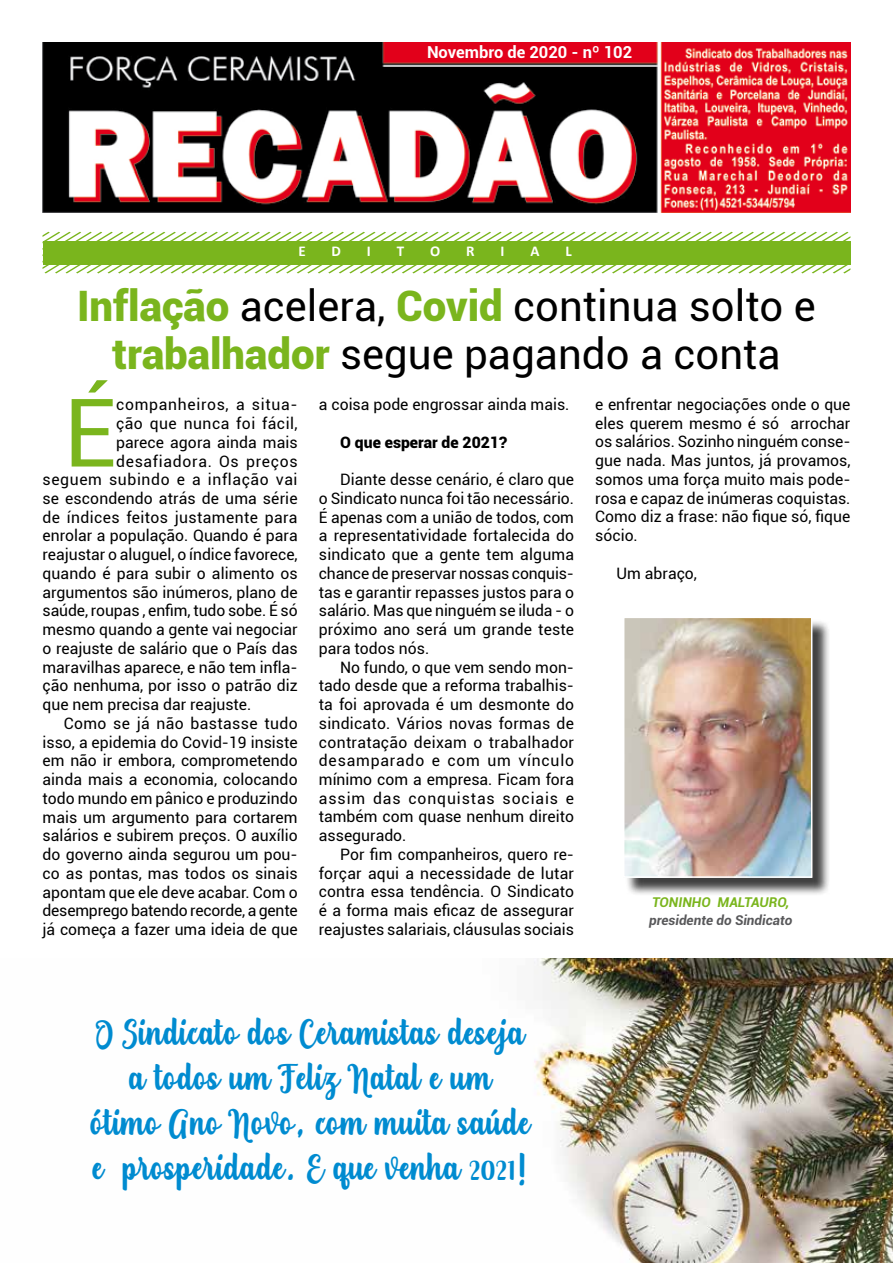
<style>
.page{position:relative;width:893px;height:1263px;background:#fff}
.page>*{position:absolute;margin:0;border:0;box-sizing:border-box;transform-origin:0 0}
.t1{font:94.8px "Roboto";color:#7ab51d}
.t2{font:42px/48px "Roboto";color:#000;text-align:center}
.t3{font:37.5px/45px "aquarium";color:#008bd0;text-align:center}
.t4{font:700 16.5px "Roboto";color:#fff}
.t5{font:15.75px/18.8px "Roboto";color:#000;text-align:justify}
.t6{font:15.75px "Roboto";letter-spacing:.025em;color:#000}
.t7{font:15.75px "Roboto";letter-spacing:.045em;color:#000}
.t8{font:15.75px "Roboto";letter-spacing:.04em;color:#000}
.t9{font:15.75px "Roboto";letter-spacing:.03em;color:#000}
.t10{font:900 15.75px "Roboto";color:#000}
.t11{font:700 15px "Calibri";color:#fff}
.t12{font:italic 700 13.5px "Roboto";color:#58585a}
.t13{font:italic 700 13.5px "Roboto";color:#7ab51d}
.s1{font-weight:900;color:#7ab51d}
</style>
<div class="page">
<img style="left:43px;top:43px;width:807px;height:169px">
<div style="left:625px;top:619px;width:206px;height:277px;background:#000;opacity:.75"></div>
<img style="left:626px;top:620px;width:183px;height:255px">
<div style="left:623px;top:617px;width:189px;height:261px;border:2px solid #fff"></div>
<svg style="left:43px;top:232px;width:807px;height:41px"></svg>
<div style="left:43px;top:241px;width:807px;height:23px;background:#7ab51d"></div>
<img style="left:534px;top:959px;width:359px;height:304px">
<p class="t4" style="left:427px;top:41px;width:207px">Novembro de 2020 - nº 102</p>
<p class="t11" style="left:298px;top:241px;width:9px">E</p>
<p class="t11" style="left:332px;top:241px;width:11px">D</p>
<p class="t11" style="left:367px;top:241px;width:6px">I</p>
<p class="t11" style="left:397px;top:241px;width:9px">T</p>
<p class="t11" style="left:430px;top:241px;width:12px">O</p>
<p class="t11" style="left:466px;top:241px;width:10px">R</p>
<p class="t11" style="left:500px;top:241px;width:6px">I</p>
<p class="t11" style="left:530px;top:241px;width:11px">A</p>
<p class="t11" style="left:565px;top:241px;width:8px">L</p>
<h2 class="t2" style="left:77px;top:280px;width:740px"><span class="s1">Inflação</span> acelera, <span class="s1">Covid</span> continua solto e <span class="s1">trabalhador</span> segue pagando a conta</h2>
<h1 class="t1" style="left:64px;top:366px;width:54px">É</h1>
<p class="t5" style="left:595px;top:394px;width:257px">e enfrentar negociações onde o que eles querem mesmo é só arrochar os salários. Sozinho ninguém conse&shy;gue nada. Mas juntos, já provamos, somos uma força muito mais pode&shy;rosa e capaz de inúmeras coquistas.<br>Como diz a frase: não fique só, fique sócio.</p>
<p class="t5" style="left:616px;top:563px;width:82px">Um abraço,</p>
<p class="t5" style="left:319px;top:394px;width:252px">a coisa pode engrossar ainda mais.</p>
<p class="t10" style="left:340px;top:431px;width:168px">O que esperar de 2021?</p>
<p class="t5" style="left:319px;top:469px;width:257px;text-indent:21px">Diante desse cenário, é claro que o Sindicato nunca foi tão necessário.<br>É apenas com a união de todos, com a representatividade fortalecida do sindicato que a gente tem alguma chance de preservar nossas conquis&shy;tas e garantir repasses justos para o salário. Mas que ninguém se iluda - o próximo ano será um grande teste para todos nós.</p>
<p class="t5" style="left:319px;top:657px;width:257px;text-indent:21px">No fundo, o que vem sendo mon&shy;tado desde que a reforma trabalhis&shy;ta foi aprovada é um desmonte do sindicato. Vários novas formas de contratação deixam o trabalhador desamparado e com um vínculo mínimo com a empresa. Ficam fora assim das conquistas sociais e também com quase nenhum direito assegurado.</p>
<p class="t5" style="left:319px;top:844px;width:257px;text-indent:21px">Por fim companheiros, quero re&shy;forçar aqui a necessidade de lutar contra essa tendência. O Sindicato é a forma mais eficaz de assegurar reajustes salariais, cláusulas sociais</p>
<p class="t7" style="left:116px;top:394px;width:183px">companheiros, a situa-</p>
<p class="t9" style="left:116px;top:412px;width:183px">ção que nunca foi fácil,</p>
<p class="t5" style="left:116px;top:432px;width:183px">parece agora ainda mais</p>
<p class="t7" style="left:116px;top:450px;width:183px">desafiadora. Os preços</p>
<p class="t8" style="left:43px;top:469px;width:257px">seguem subindo e a inflação vai</p>
<p class="t5" style="left:43px;top:488px;width:257px">se escondendo atrás de uma série</p>
<p class="t6" style="left:43px;top:506px;width:257px">de índices feitos justamente para</p>
<p class="t5" style="left:43px;top:526px;width:257px">enrolar a população. Quando é para</p>
<p class="t5" style="left:43px;top:545px;width:257px">reajustar o aluguel, o índice favorece,</p>
<p class="t5" style="left:43px;top:563px;width:257px">quando é para subir o alimento os</p>
<p class="t5" style="left:43px;top:582px;width:257px">argumentos são inúmeros, plano de</p>
<p class="t5" style="left:43px;top:601px;width:257px">saúde, roupas , enfim, tudo sobe. É só</p>
<p class="t5" style="left:43px;top:620px;width:257px">mesmo quando a gente vai negociar</p>
<p class="t5" style="left:43px;top:638px;width:257px">o reajuste de salário que o País das</p>
<p class="t5" style="left:43px;top:657px;width:257px">maravilhas aparece, e não tem infla-</p>
<p class="t5" style="left:43px;top:676px;width:257px">ção nenhuma, por isso o patrão diz</p>
<p class="t5" style="left:43px;top:695px;width:210px">que nem precisa dar reajuste.</p>
<p class="t6" style="left:64px;top:712px;width:235px">Como se já não bastasse tudo</p>
<p class="t5" style="left:43px;top:732px;width:257px">isso, a epidemia do Covid-19 insiste</p>
<p class="t5" style="left:43px;top:751px;width:257px">em não ir embora, comprometendo</p>
<p class="t5" style="left:43px;top:770px;width:257px">ainda mais a economia, colocando</p>
<p class="t5" style="left:43px;top:788px;width:257px">todo mundo em pânico e produzindo</p>
<p class="t5" style="left:43px;top:807px;width:257px">mais um argumento para cortarem</p>
<p class="t5" style="left:43px;top:826px;width:257px">salários e subirem preços. O auxílio</p>
<p class="t5" style="left:43px;top:844px;width:257px">do governo ainda segurou um pou-</p>
<p class="t5" style="left:43px;top:863px;width:257px">co as pontas, mas todos os sinais</p>
<p class="t5" style="left:43px;top:882px;width:257px">apontam que ele deve acabar. Com o</p>
<p class="t5" style="left:43px;top:901px;width:257px">desemprego batendo recorde, a gente</p>
<p class="t5" style="left:43px;top:919px;width:257px">já começa a fazer uma ideia de que</p>
<p class="t13" style="left:652px;top:893px;width:139px">TONINHO MALTAURO,</p>
<p class="t12" style="left:649px;top:911px;width:145px">presidente do Sindicato</p>
<h3 class="t3" style="left:90px;top:1011px;width:442px">O Sindicato dos Ceramistas deseja a todos um Feliz Natal e um ótimo Ano Novo, com muita saúde e prosperidade. E que venha 2021!</h3>
</div>
